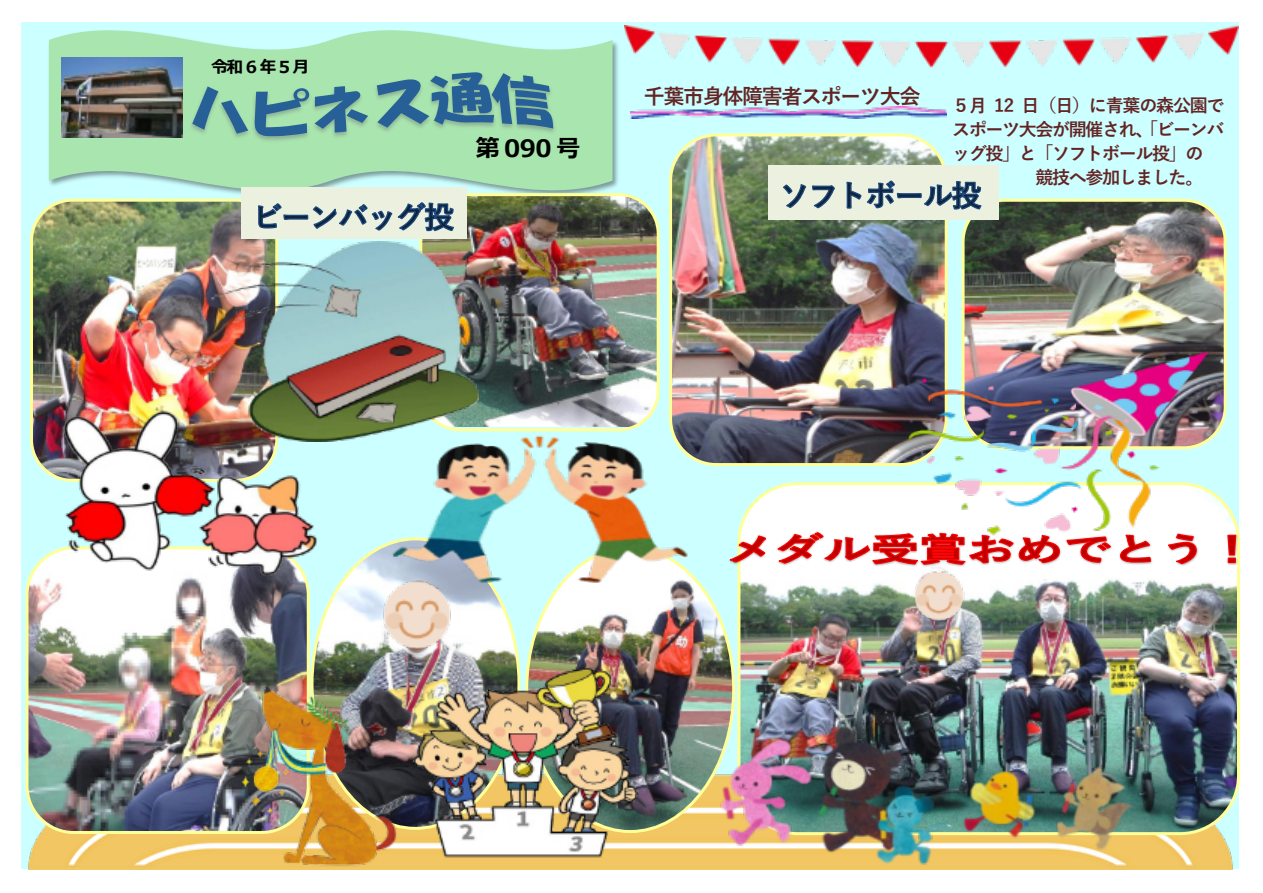
<style>
.page{position:relative;width:1263px;height:893px;background:#fff}
.page>*{position:absolute;margin:0;border:0;box-sizing:border-box;transform-origin:0 0}
.t1{font:700 24px "Meiryo";color:#000}
.t2{font:700 21px "Yu Gothic";letter-spacing:-.07em;color:#632423}
.t3{font:700 18px "Yu Gothic";letter-spacing:-.07em;color:#632423}
.t4{font:700 16.5px "Meiryo";color:#000}
</style>
<div class="page">
<div style="left:22px;top:22px;width:1217px;height:847px;background:#cff"></div>
<img style="left:25px;top:728px;width:1211px;height:142px">
<img style="left:527px;top:548px;width:207px;height:284px;border-radius:50%">
<img style="left:312px;top:539px;width:207px;height:289px;border-radius:50%">
<img style="left:381px;top:426px;width:314px;height:161px">
<img style="left:739px;top:484px;width:499px;height:350px;border-radius:58px">
<svg style="left:49px;top:30px;width:564px;height:177px;fill:#a9e5af"></svg>
<img style="left:61px;top:58px;width:122px;height:80px">
<img style="left:181px;top:72px;width:385px;height:68px">
<img style="left:188px;top:71px;width:369px;height:72px">
<svg style="left:192px;top:72px;width:361px;height:64px;background:#77b0a3"></svg>
<img style="left:630px;top:107px;width:317px;height:11px">
<img style="left:963px;top:200px;width:262px;height:248px;border-radius:41px">
<div style="left:962px;top:199px;width:265px;height:250px;border:3px solid #ff9;border-radius:41px"></div>
<img style="left:423px;top:197px;width:233px;height:229px">
<div style="left:419px;top:193px;width:241px;height:238px;border:3px solid #ff9;border-radius:39px"></div>
<img style="left:32px;top:200px;width:245px;height:280px;border-radius:41px">
<div style="left:30px;top:199px;width:248px;height:283px;border:3px solid #ff9;border-radius:41px"></div>
<div style="left:241px;top:187px;width:225px;height:51px;background:#ebf1de"></div>
<svg style="left:257px;top:179px;width:199px;height:53px"></svg>
<img style="left:624px;top:26px;width:615px;height:42px">
<img style="left:212px;top:242px;width:266px;height:199px">
<img style="left:27px;top:548px;width:281px;height:285px;border-radius:47px">
<div style="left:26px;top:546px;width:284px;height:288px;border:3px solid #ff9;border-radius:47px"></div>
<img style="left:670px;top:135px;width:276px;height:330px;border-radius:46px">
<div style="left:669px;top:133px;width:279px;height:333px;border:3px solid #ff9;border-radius:46px"></div>
<img style="left:399px;top:659px;width:248px;height:205px">
<img style="left:225px;top:660px;width:191px;height:210px">
<img style="left:27px;top:396px;width:308px;height:199px">
<div style="left:768px;top:165px;width:231px;height:54px;background:#ebf1de"></div>
<svg style="left:781px;top:158px;width:201px;height:52px"></svg>
<img style="left:687px;top:723px;width:472px;height:147px">
<svg style="left:729px;top:529px;width:508px;height:55px;background:#f1c2c1"></svg>
<img style="left:889px;top:346px;width:349px;height:194px">
<img style="left:369px;top:578px;width:96px;height:73px">
<img style="left:903px;top:569px;width:72px;height:54px">
<p class="t4" style="left:211px;top:59px;width:100px">令和 6 年5 月</p>
<h1 class="t1" style="left:476px;top:136px;width:106px">第 090 号</h1>
<p class="t2" style="left:644px;top:85px;width:278px">千葉市身体障害者スポーツ大会</p>
<p class="t3" style="left:952px;top:96px;width:274px">５月 12 日（日）に青葉の森公園で</p>
<p class="t3" style="left:952px;top:120px;width:274px">スポーツ大会が開催され、「ビーンバ</p>
<p class="t3" style="left:952px;top:144px;width:253px">ッグ投」と「ソフトボール投」の</p>
<p class="t3" style="left:1035px;top:168px;width:169px">競技へ参加しました。</p>
</div>
